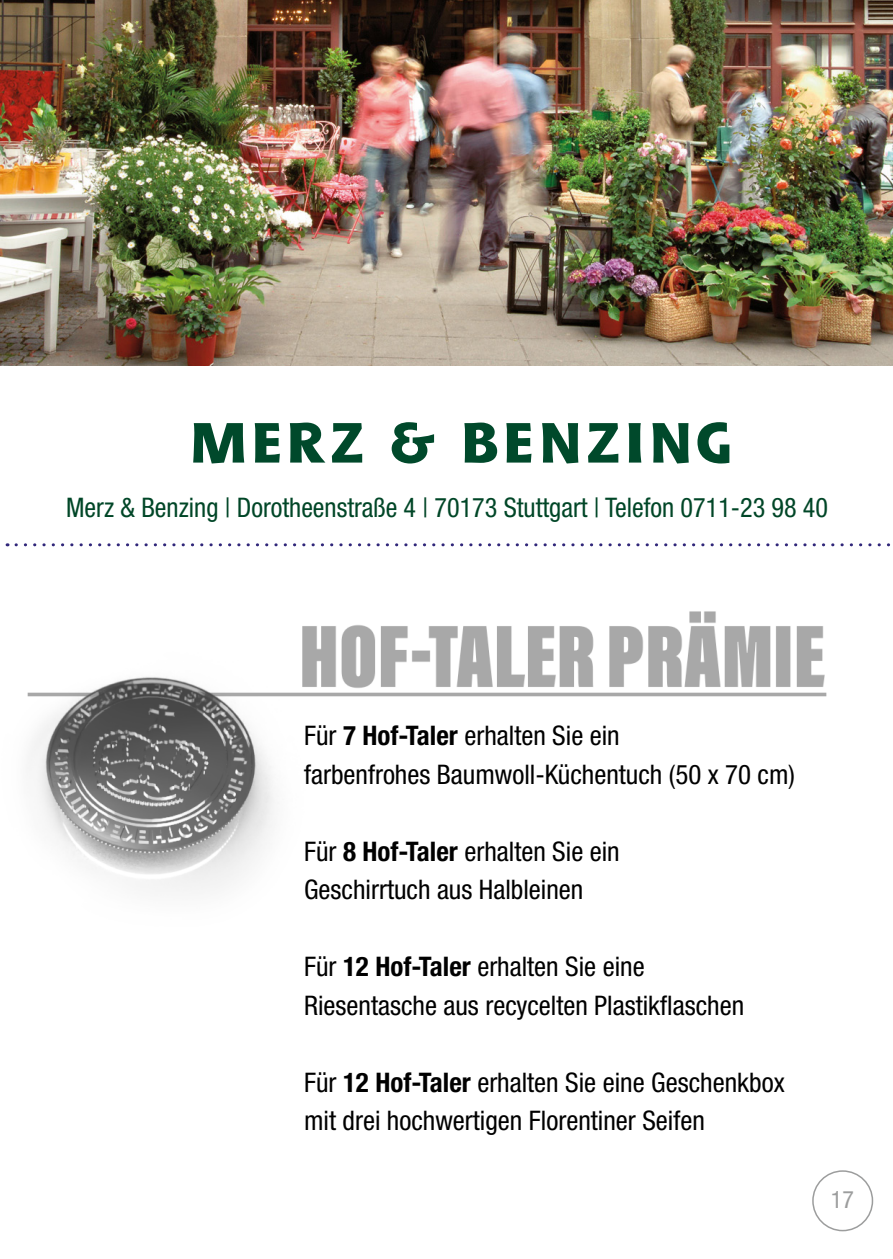
<style>
.page{position:relative;width:893px;height:1259px;background:#fff}
.page>*{position:absolute;margin:0;border:0;box-sizing:border-box;transform-origin:0 0}
.t1{font:condensed 27px/38.4px "Helvetica Neue LT Pro";color:#000}
.t2{font:condensed 27px "Helvetica Neue LT Pro";color:#004627}
.t3{font:condensed 24px "Helvetica Neue LT Pro";color:#9c9d9d}
.s1{font-weight:700}
</style>
<div class="page">
<svg style="left:193px;top:423px;width:51px;height:40px"></svg>
<svg style="left:255px;top:423px;width:25px;height:39px"></svg>
<svg style="left:290px;top:422px;width:35px;height:40px"></svg>
<svg style="left:332px;top:423px;width:30px;height:39px"></svg>
<svg style="left:392px;top:422px;width:42px;height:41px"></svg>
<svg style="left:464px;top:422px;width:33px;height:41px"></svg>
<svg style="left:506px;top:423px;width:25px;height:39px"></svg>
<svg style="left:542px;top:423px;width:36px;height:40px"></svg>
<svg style="left:588px;top:423px;width:30px;height:39px"></svg>
<svg style="left:629px;top:423px;width:12px;height:39px"></svg>
<svg style="left:652px;top:423px;width:37px;height:40px"></svg>
<svg style="left:697px;top:422px;width:32px;height:41px"></svg>
<img style="left:0;top:0;width:893px;height:366px">
<img style="left:799px;top:0;width:94px;height:85px">
<img style="left:0;top:285px;width:1px;height:612px">
<img style="left:27px;top:611px;width:800px;height:280px">
<svg style="left:16px;top:543px;width:874px;height:3px"></svg>
<div style="left:812px;top:1170px;width:61px;height:61px;border:2px solid #9c9d9d;border-radius:50%"></div>
<p class="t2" style="left:66px;top:492px;width:763px">Merz &amp; Benzing | Dorotheenstraße 4 | 70173 Stuttgart | Telefon 0711-23 98 40</p>
<p class="t1" style="left:304px;top:716px;width:493px">Für <span class="s1">7 Hof-Taler</span> erhalten Sie ein<br>farbenfrohes Baumwoll-Küchentuch (50 x 70 cm)</p>
<p class="t1" style="left:304px;top:831px;width:317px">Für <span class="s1">8 Hof-Taler</span> erhalten Sie ein<br>Geschirrtuch aus Halbleinen</p>
<p class="t1" style="left:304px;top:947px;width:442px">Für <span class="s1">12 Hof-Taler</span> erhalten Sie eine<br>Riesentasche aus recycelten Plastikflaschen</p>
<p class="t1" style="left:304px;top:1062px;width:482px">Für <span class="s1">12 Hof-Taler</span> erhalten Sie eine Geschenkbox mit drei hochwertigen Florentiner Seifen</p>
<p class="t3" style="left:831px;top:1185px;width:25px">17</p>
</div>
